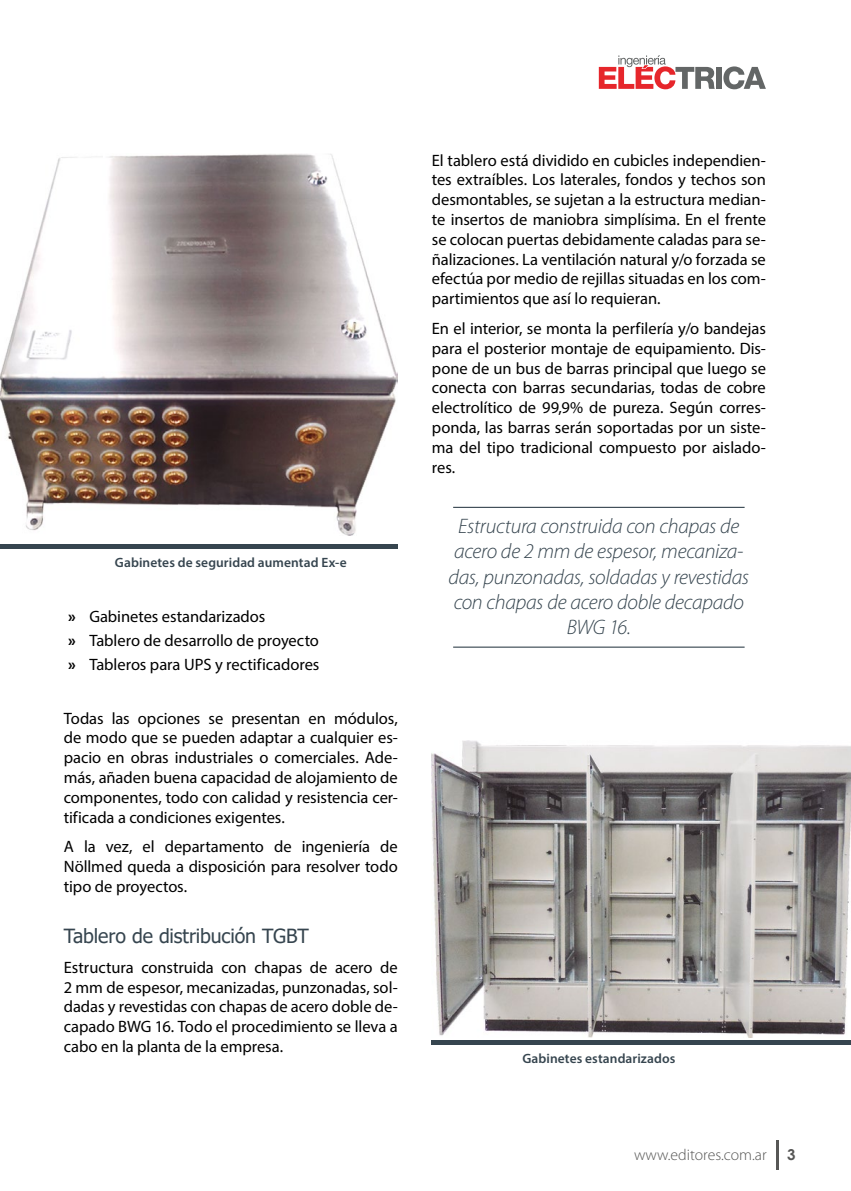
<style>
.page{position:relative;width:851px;height:1191px;background:#fff}
.page>*{position:absolute;margin:0;border:0;box-sizing:border-box;transform-origin:0 0}
.t1{font:italic 300 21px/25.2px "Myriad Pro";letter-spacing:-.015em;color:#36454f;text-align:center}
.t2{font:19.5px "Tahoma";letter-spacing:-.01em;color:#36454f}
.t3{font:16.5px/19.8px "Myriad Pro";letter-spacing:-.005em;color:#000;text-align:justify}
.t4{font:300 15.75px "Myriad Pro";color:#575756}
.t5{font:700 15px "Century Gothic";color:#575756}
.t6{font:600 13.5px "Myriad Pro";letter-spacing:.005em;color:#36454f}
.s1{font-weight:700}
</style>
<div class="page">
<hr style="left:776px;top:1140px;width:2px;height:29px;background:#575756">
<div style="left:715px;top:67px;width:6px;height:22px;background:#636666"></div>
<svg style="left:723px;top:66px;width:42px;height:23px"></svg>
<svg style="left:598px;top:55px;width:116px;height:34px"></svg>
<hr style="left:453px;top:507px;width:291px;height:1px;background:#36454f">
<hr style="left:453px;top:646px;width:291px;height:1px;background:#36454f">
<img style="left:0;top:153px;width:397px;height:383px">
<hr style="left:0;top:544px;width:398px;height:4px;background:#36454f">
<img style="left:432px;top:741px;width:418px;height:296px">
<hr style="left:432px;top:1040px;width:418px;height:4px;background:#36454f">
<p class="t6" style="left:115px;top:554px;width:233px">Gabinetes de seguridad aumentad Ex-e</p>
<p class="t3" style="left:68px;top:604px;width:253px;line-height:23.9px;text-align:left"><span class="s1">»</span> Gabinetes estandarizados<br><span class="s1">»</span> Tablero de desarrollo de proyecto <span class="s1">»</span> Tableros para UPS y rectificadores</p>
<p class="t3" style="left:64px;top:708px;width:335px">Todas las opciones se presentan en módulos, de modo que se pueden adaptar a cualquier es&shy;pacio en obras industriales o comerciales. Ade&shy;más, añaden buena capacidad de alojamiento de componentes, todo con calidad y resistencia cer&shy;tificada a condiciones exigentes.</p>
<p class="t3" style="left:64px;top:836px;width:335px">A la vez, el departamento de ingeniería de Nöllmed queda a disposición para resolver todo tipo de proyectos.</p>
<p class="t2" style="left:64px;top:922px;width:246px">Tablero de distribución TGBT</p>
<p class="t3" style="left:64px;top:957px;width:335px">Estructura construida con chapas de acero de 2 mm de espesor, mecanizadas, punzonadas, sol&shy;dadas y revestidas con chapas de acero doble de&shy;capado BWG 16. Todo el procedimiento se lleva a cabo en la planta de la empresa.</p>
<p class="t3" style="left:432px;top:150px;width:335px">El tablero está dividido en cubicles independien&shy;tes extraíbles. Los laterales, fondos y techos son desmontables, se sujetan a la estructura median&shy;te insertos de maniobra simplísima. En el frente se colocan puertas debidamente caladas para se&shy;ñalizaciones. La ventilación natural y/o forzada se efectúa por medio de rejillas situadas en los com&shy;partimientos que así lo requieran.</p>
<p class="t3" style="left:432px;top:318px;width:335px">En el interior, se monta la perfilería y/o bandejas para el posterior montaje de equipamiento. Dis&shy;pone de un bus de barras principal que luego se conecta con barras secundarias, todas de cobre electrolítico de 99,9% de pureza. Según corres&shy;ponda, las barras serán soportadas por un siste&shy;ma del tipo tradicional compuesto por aislado&shy;res.</p>
<p class="t1" style="left:448px;top:514px;width:302px">Estructura construida con chapas de acero de 2 mm de espesor, mecaniza&shy;das, punzonadas, soldadas y revestidas con chapas de acero doble decapado<br>BWG 16.</p>
<p class="t6" style="left:522px;top:1050px;width:154px">Gabinetes estandarizados</p>
<p class="t4" style="left:634px;top:1146px;width:134px">www.editores.com.ar</p>
<p class="t5" style="left:787px;top:1143px;width:10px">3</p>
</div>
